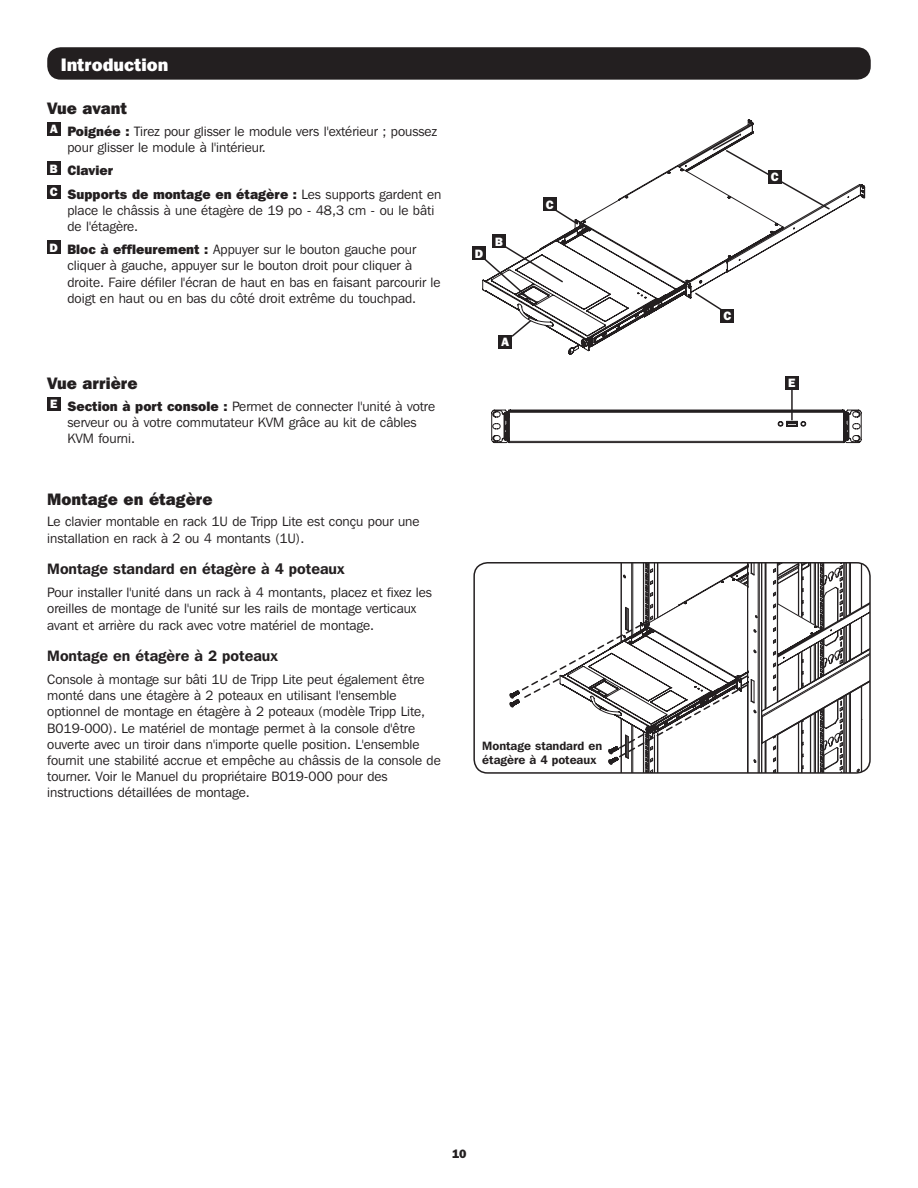
<style>
.page{position:relative;width:918px;height:1188px;background:#fff}
.page>*{position:absolute;margin:0;border:0;box-sizing:border-box;transform-origin:0 0}
.t1{font:800 18px "Franklin Gothic IT Cby BT";color:#fff}
.t2{font:800 16.5px "Franklin Gothic IT Cby BT";color:#231f20}
.t3{font:600 15px "Franklin Gothic IT Cby BT";color:#231f20}
.t4{font:13.5px/16.2px "Franklin Gothic IT Cby BT";color:#231f20}
.t5{font:800 13.5px "Franklin Gothic IT Cby BT";color:#231f20}
.t6{font:600 12px/14.4px "Franklin Gothic IT Cby BT";color:#231f20}
.t7{font:800 12px "Franklin Gothic IT Cby BT";color:#fff}
.t8{font:800 12px "Franklin Gothic IT Cby BT";color:#231f20}
.s1{font-weight:800}
</style>
<div class="page">
<svg style="left:492px;top:119px;width:374px;height:236px"></svg>
<svg style="left:491px;top:409px;width:371px;height:35px"></svg>
<div style="left:47px;top:47px;width:824px;height:33px;background:#231f20;border-radius:14px"></div>
<div style="left:47px;top:122px;width:14px;height:14px;background:#231f20"></div>
<div style="left:47px;top:162px;width:14px;height:13px;background:#231f20"></div>
<div style="left:47px;top:185px;width:14px;height:14px;background:#231f20"></div>
<div style="left:47px;top:240px;width:14px;height:14px;background:#231f20"></div>
<div style="left:47px;top:397px;width:14px;height:14px;background:#231f20"></div>
<div style="left:499px;top:335px;width:13px;height:14px;background:#231f20"></div>
<div style="left:785px;top:376px;width:14px;height:14px;background:#231f20"></div>
<svg style="left:509px;top:564px;width:360px;height:207px"></svg>
<hr style="left:777px;top:563px;width:1px;height:139px;background:#231f20">
<hr style="left:777px;top:734px;width:1px;height:39px;background:#231f20">
<div style="left:473px;top:562px;width:398px;height:212px;border:2px solid #231f20;border-radius:14px"></div>
<div style="left:472px;top:246px;width:14px;height:14px;background:#231f20"></div>
<div style="left:493px;top:235px;width:13px;height:13px;background:#231f20"></div>
<svg style="left:482px;top:241px;width:83px;height:61px"></svg>
<svg style="left:510px;top:318px;width:23px;height:20px"></svg>
<svg style="left:711px;top:133px;width:120px;height:78px"></svg>
<div style="left:768px;top:170px;width:13px;height:14px;background:#231f20"></div>
<div style="left:543px;top:197px;width:13px;height:14px;background:#231f20"></div>
<div style="left:721px;top:309px;width:13px;height:14px;background:#231f20"></div>
<svg style="left:553px;top:208px;width:27px;height:18px"></svg>
<svg style="left:693px;top:291px;width:31px;height:21px"></svg>
<hr style="left:791px;top:388px;width:2px;height:32px;background:#231f20">
<p class="t1" style="left:61px;top:53px;width:109px">Introduction</p>
<p class="t2" style="left:47px;top:98px;width:82px">Vue avant</p>
<p class="t7" style="left:50px;top:121px;width:9px">A</p>
<p class="t4" style="left:68px;top:123px;width:371px"><span class="s1">Poignée :</span> Tirez pour glisser le module vers l'extérieur ; poussez pour glisser le module à l'intérieur.</p>
<p class="t7" style="left:50px;top:161px;width:9px">B</p>
<p class="t5" style="left:68px;top:162px;width:47px">Clavier</p>
<p class="t7" style="left:50px;top:184px;width:9px">C</p>
<p class="t4" style="left:68px;top:186px;width:375px"><span class="s1">Supports de montage en étagère :</span> Les supports gardent en place le châssis à une étagère de 19 po - 48,3 cm - ou le bâti de l'étagère.</p>
<p class="t7" style="left:50px;top:240px;width:10px">D</p>
<p class="t4" style="left:68px;top:241px;width:375px"><span class="s1">Bloc à effleurement :</span> Appuyer sur le bouton gauche pour cliquer à gauche, appuyer sur le bouton droit pour cliquer à droite. Faire défiler l'écran de haut en bas en faisant parcourir le doigt en haut ou en bas du côté droit extrême du touchpad.</p>
<p class="t2" style="left:47px;top:372px;width:92px">Vue arrière</p>
<p class="t7" style="left:50px;top:396px;width:9px">E</p>
<p class="t4" style="left:68px;top:398px;width:369px"><span class="s1">Section à port console :</span> Permet de connecter l'unité à votre serveur ou à votre commutateur KVM grâce au kit de câbles<br>KVM fourni.</p>
<p class="t2" style="left:47px;top:488px;width:167px">Montage en étagère</p>
<p class="t4" style="left:47px;top:513px;width:374px">Le clavier montable en rack 1U de Tripp Lite est conçu pour une installation en rack à 2 ou 4 montants (1U).</p>
<p class="t3" style="left:47px;top:559px;width:299px">Montage standard en étagère à 4 poteaux</p>
<p class="t4" style="left:47px;top:584px;width:386px">Pour installer l'unité dans un rack à 4 montants, placez et fixez les oreilles de montage de l'unité sur les rails de montage verticaux avant et arrière du rack avec votre matériel de montage.</p>
<p class="t3" style="left:47px;top:646px;width:232px">Montage en étagère à 2 poteaux</p>
<p class="t4" style="left:47px;top:671px;width:395px">Console à montage sur bâti 1U de Tripp Lite peut également être monté dans une étagère à 2 poteaux en utilisant l'ensemble optionnel de montage en étagère à 2 poteaux (modèle Tripp Lite, B019-000). Le matériel de montage permet à la console d'être ouverte avec un tiroir dans n'importe quelle position. L'ensemble fournit une stabilité accrue et empêche au châssis de la console de tourner. Voir le Manuel du propriétaire B019-000 pour des instructions détaillées de montage.</p>
<p class="t7" style="left:475px;top:246px;width:10px">D</p>
<p class="t7" style="left:495px;top:234px;width:9px">B</p>
<p class="t7" style="left:502px;top:334px;width:9px">A</p>
<p class="t7" style="left:546px;top:197px;width:9px">C</p>
<p class="t6" style="left:482px;top:738px;width:121px">Montage standard en étagère à 4 poteaux</p>
<p class="t7" style="left:771px;top:169px;width:9px">C</p>
<p class="t7" style="left:723px;top:308px;width:9px">C</p>
<p class="t7" style="left:788px;top:375px;width:9px">E</p>
<p class="t8" style="left:452px;top:1146px;width:16px">10</p>
</div>
